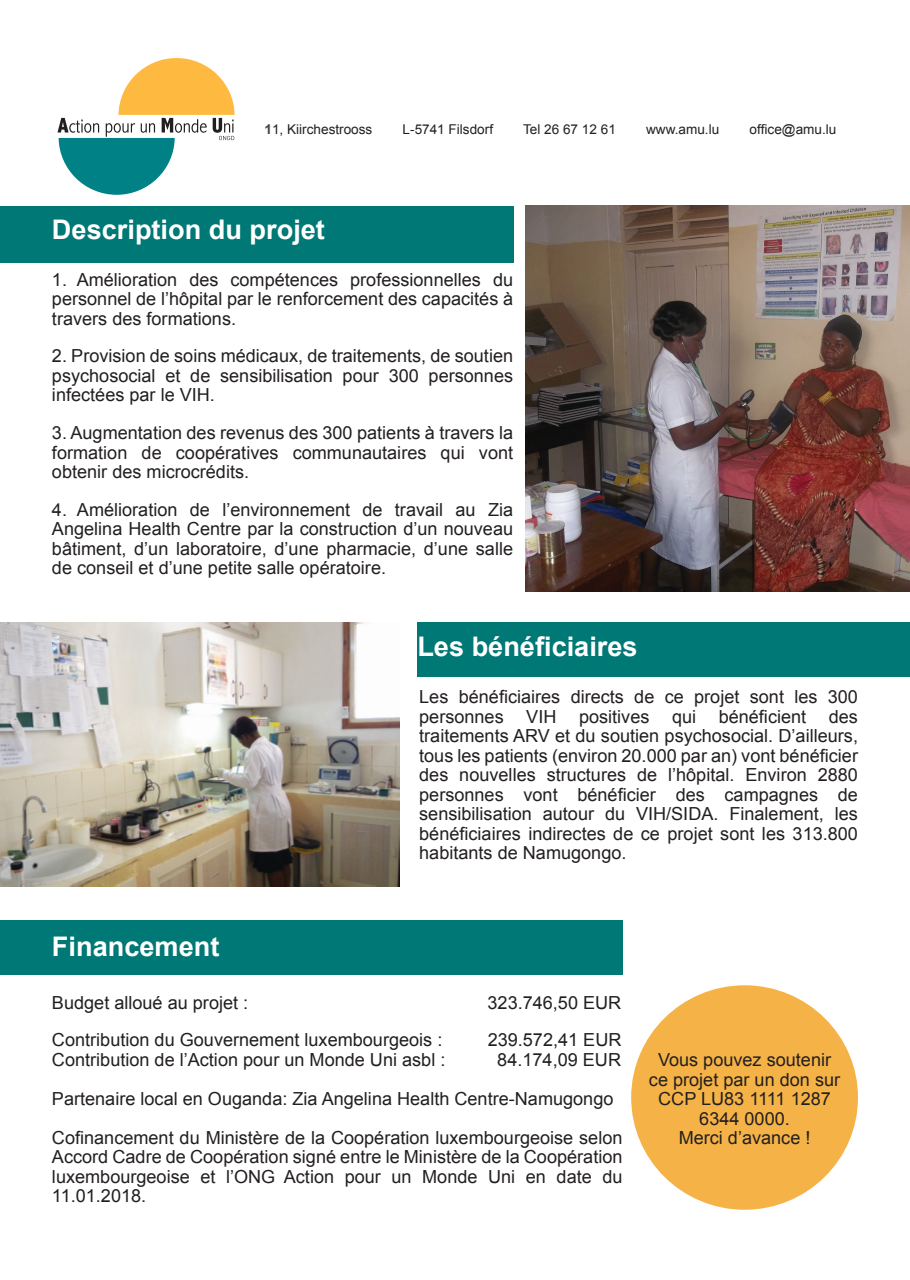
<style>
.page{position:relative;width:910px;height:1280px;background:#fff}
.page>*{position:absolute;margin:0;border:0;box-sizing:border-box;transform-origin:0 0}
.t1{font:700 27px "Arial";color:#fff}
.t2{font:18px/19.5px "Arial";color:#231f20;text-align:justify}
.t3{font:13.5px "Arial";color:#231f20}
.s1{font-weight:700;font-size:13.65px;color:#4d443b}
</style>
<div class="page">
<div style="left:0;top:920px;width:622px;height:54px;background:#007875"></div>
<div style="left:631px;top:985px;width:227px;height:225px;background:#f5b347;border-radius:50%"></div>
<div style="left:0;top:206px;width:513px;height:57px;background:#007875"></div>
<img style="left:526px;top:206px;width:384px;height:385px">
<svg style="left:57px;top:58px;width:178px;height:137px"></svg>
<div style="left:417px;top:622px;width:493px;height:55px;background:#007875"></div>
<img style="left:0;top:622px;width:400px;height:264px">
<p class="t3" style="left:264px;top:124px;width:109px"><span class="s1">1</span>1, Kiirchestrooss</p>
<p class="t3" style="left:403px;top:124px;width:92px">L-5741 Filsdorf</p>
<p class="t3" style="left:523px;top:124px;width:94px">Tel 26 67 12 61</p>
<p class="t3" style="left:646px;top:124px;width:75px">www.amu.lu</p>
<p class="t3" style="left:749px;top:124px;width:88px">office@amu.lu</p>
<h1 class="t1" style="left:52px;top:220px;width:275px">Description du projet</h1>
<p class="t2" style="left:52px;top:271px;width:463px">1. Amélioration des compétences professionnelles du personnel de l’hôpital par le renforcement des capacités à travers des formations.</p>
<p class="t2" style="left:52px;top:348px;width:463px">2. Provision de soins médicaux, de traitements, de soutien psychosocial et de sensibilisation pour 300 personnes infectées par le VIH.</p>
<p class="t2" style="left:52px;top:425px;width:463px">3. Augmentation des revenus des 300 patients à travers la formation de coopératives communautaires qui vont obtenir des microcrédits.</p>
<p class="t2" style="left:52px;top:501px;width:463px">4. Amélioration de l’environnement de travail au Zia Angelina Health Centre par la construction d’un nouveau bâtiment, d’un laboratoire, d’une pharmacie, d’une salle de conseil et d’une petite salle opératoire.</p>
<h1 class="t1" style="left:52px;top:936px;width:169px">Financement</h1>
<h1 class="t1" style="left:417px;top:637px;width:222px">Les bénéficiaires</h1>
<p class="t2" style="left:419px;top:689px;width:440px">Les bénéficiaires directs de ce projet sont les 300 personnes</p>
<p class="t2" style="left:526px;top:708px;width:32px">VIH</p>
<p class="t2" style="left:579px;top:708px;width:72px">positives</p>
<p class="t2" style="left:672px;top:708px;width:26px">qui</p>
<p class="t2" style="left:719px;top:708px;width:89px">bénéficient</p>
<p class="t2" style="left:419px;top:708px;width:440px;text-indent:410px">des traitements ARV et du soutien psychosocial. D’ailleurs, tous les patients (environ 20.000 par an) vont bénéficier des nouvelles structures de l’hôpital. Environ 2880 personnes vont bénéficier des campagnes de sensibilisation autour du VIH/SIDA. Finalement, les bénéficiaires indirectes de ce projet sont les 313.800 habitants de Namugongo.</p>
<p class="t2" style="left:52px;top:994px;width:198px">Budget alloué au projet :</p>
<p class="t2" style="left:487px;top:994px;width:135px">323.746,50 EUR</p>
<p class="t2" style="left:52px;top:1032px;width:392px">Contribution du Gouvernement luxembourgeois :</p>
<p class="t2" style="left:488px;top:1032px;width:135px">239.572,41 EUR</p>
<p class="t2" style="left:52px;top:1051px;width:395px">Contribution de l’Action pour un Monde Uni asbl :</p>
<p class="t2" style="left:52px;top:1042px;width:572px;line-height:39px;text-align:left;text-indent:445px">84.174,09 EUR<br>Partenaire local en Ouganda: Zia Angelina Health Centre-Namugongo<br>Cofinancement du Ministère de la Coopération luxembourgeoise selon</p>
<p class="t2" style="left:52px;top:1149px;width:572px">Accord Cadre de Coopération signé entre le Ministère de la Coopération luxembourgeoise et l’ONG Action pour un Monde Uni en date du 11.01.2018.</p>
<p class="t2" style="left:649px;top:1052px;width:193px;text-align:center">Vous pouvez soutenir ce projet par un don sur<br>CCP LU83 1111 1287<br>6344 0000.<br>Merci d’avance !</p>
</div>
